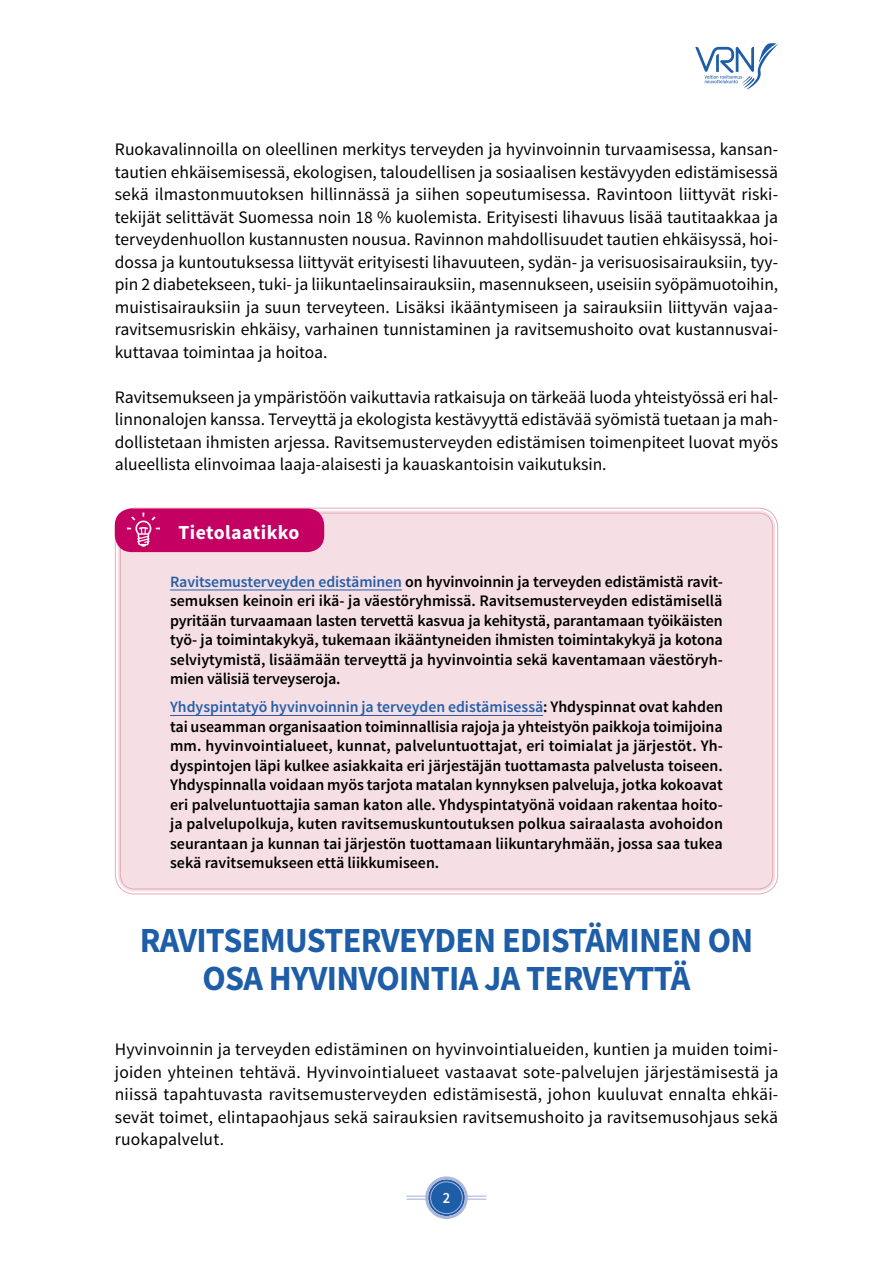
<style>
.page{position:relative;width:893px;height:1263px;background:#fff}
.page>*{position:absolute;margin:0;border:0;box-sizing:border-box;transform-origin:0 0}
.Otsikko1{font:700 35.25px/37.5px "Source Sans Pro";letter-spacing:-.02em;color:#1e5da7;text-align:center}
.Tietolaatikko_otsikk{font:700 19.95px "Source Sans Pro";letter-spacing:.02em;color:#fff}
.Leipis{font:17.55px/22.5px "Source Sans Pro";color:#000;text-align:justify}
.Värilaatikon_leipä{font:600 16.05px/19.5px "Source Sans Pro";color:#000;text-align:justify}
.Värilaatikon_leipä-2{font:600 15.75px "Source Sans Pro";color:#265fa9}
.t1{font:600 15.75px "Source Sans Pro";color:#fff;scale:.92 1}
.s1{font-size:15.75px;color:#265fa9}
.s2{font-size:16.05px;color:#000}
</style>
<div class="page">
<hr style="left:406px;top:1195px;width:80px;height:2px;background:#acb5da">
<hr style="left:406px;top:1198px;width:80px;height:2px;background:#acb5da">
<svg style="left:428px;top:1179px;width:37px;height:37px"></svg>
<div style="left:425px;top:1176px;width:43px;height:43px;border:3px solid #acb5da;border-radius:50%"></div>
<div style="left:430px;top:1181px;width:33px;height:33px;border:1px solid #acb5da;border-radius:50%"></div>
<svg style="left:695px;top:43px;width:83px;height:46px"></svg>
<div style="left:118px;top:511px;width:657px;height:380px;background:#f5dfe5;border-radius:17px"></div>
<div style="left:115px;top:508px;width:209px;height:44px;background:#c40063;border-radius:17px"></div>
<hr style="left:170px;top:590px;width:232px;height:1px;background:#265fa9">
<hr style="left:170px;top:715px;width:373px;height:1px;background:#265fa9">
<svg style="left:127px;top:513px;width:33px;height:34px"></svg>
<p class="Leipis" style="left:115px;top:138px;width:665px">Ruokavalinnoilla on oleellinen merkitys terveyden ja hyvinvoinnin turvaamisessa, kansan&shy;tautien ehkäisemisessä, ekologisen, taloudellisen ja sosiaalisen kestävyyden edistämisessä sekä ilmastonmuutoksen hillinnässä ja siihen sopeutumisessa. Ravintoon liittyvät riski&shy;tekijät selittävät Suomessa noin 18 % kuolemista. Erityisesti lihavuus lisää tautitaakkaa ja terveydenhuollon kustannusten nousua. Ravinnon mahdollisuudet tautien ehkäisyssä, hoi&shy;dossa ja kuntoutuksessa liittyvät erityisesti lihavuuteen, sydän- ja verisuosisairauksiin, tyy&shy;pin 2 diabetekseen, tuki- ja liikuntaelinsairauksiin, masennukseen, useisiin syöpämuotoihin, muistisairauksiin ja suun terveyteen. Lisäksi ikääntymiseen ja sairauksiin liittyvän vajaa&shy;ravitsemusriskin ehkäisy, varhainen tunnistaminen ja ravitsemushoito ovat kustannusvai&shy;kuttavaa toimintaa ja hoitoa.</p>
<p class="Leipis" style="left:115px;top:386px;width:665px">Ravitsemukseen ja ympäristöön vaikuttavia ratkaisuja on tärkeää luoda yhteistyössä eri hal&shy;linnonalojen kanssa. Terveyttä ja ekologista kestävyyttä edistävää syömistä tuetaan ja mah&shy;dollistetaan ihmisten arjessa. Ravitsemusterveyden edistämisen toimenpiteet luovat myös alueellista elinvoimaa laaja-alaisesti ja kauaskantoisin vaikutuksin.</p>
<h2 class="Tietolaatikko_otsikk" style="left:179px;top:519px;width:122px">Tietolaatikko</h2>
<p class="Värilaatikon_leipä" style="left:170px;top:572px;width:554px"><span class="s1">Ravitsemusterveyden edistäminen</span> on hyvinvoinnin ja terveyden edistämistä ravit&shy;semuksen keinoin eri ikä- ja väestöryhmissä. Ravitsemusterveyden edistämisellä pyritään turvaamaan lasten tervettä kasvua ja kehitystä, parantamaan työikäisten työ- ja toimintakykyä, tukemaan ikääntyneiden ihmisten toimintakykyä ja kotona selviytymistä, lisäämään terveyttä ja hyvinvointia sekä kaventamaan väestöryh&shy;mien välisiä terveyseroja.</p>
<p class="Värilaatikon_leipä-2" style="left:170px;top:697px;width:554px">Yhdyspintatyö hyvinvoinnin ja terveyden edistämisessä<span class="s2">: Yhdyspinnat ovat kahden</span></p>
<p class="Värilaatikon_leipä" style="left:170px;top:717px;width:554px">tai useamman organisaation toiminnallisia rajoja ja yhteistyön paikkoja toimijoina mm. hyvinvointialueet, kunnat, palveluntuottajat, eri toimialat ja järjestöt. Yh&shy;dyspintojen läpi kulkee asiakkaita eri järjestäjän tuottamasta palvelusta toiseen.<br>Yhdyspinnalla voidaan myös tarjota matalan kynnyksen palveluja, jotka kokoavat eri palveluntuottajia saman katon alle. Yhdyspintatyönä voidaan rakentaa hoito&shy;ja palvelupolkuja, kuten ravitsemuskuntoutuksen polkua sairaalasta avohoidon seurantaan ja kunnan tai järjestön tuottamaan liikuntaryhmään, jossa saa tukea sekä ravitsemukseen että liikkumiseen.</p>
<h1 class="Otsikko1" style="left:140px;top:923px;width:615px">RAVITSEMUSTERVEYDEN EDISTÄMINEN ON<br>OSA HYVINVOINTIA JA TERVEYTTÄ</h1>
<p class="Leipis" style="left:115px;top:1038px;width:665px">Hyvinvoinnin ja terveyden edistäminen on hyvinvointialueiden, kuntien ja muiden toimi&shy;joiden yhteinen tehtävä. Hyvinvointialueet vastaavat sote-palvelujen järjestämisestä ja niissä tapahtuvasta ravitsemusterveyden edistämisestä, johon kuuluvat ennalta ehkäi&shy;sevät toimet, elintapaohjaus sekä sairauksien ravitsemushoito ja ravitsemusohjaus sekä ruokapalvelut.</p>
<p class="t1" style="left:443px;top:1188px;width:10px">2</p>
</div>
